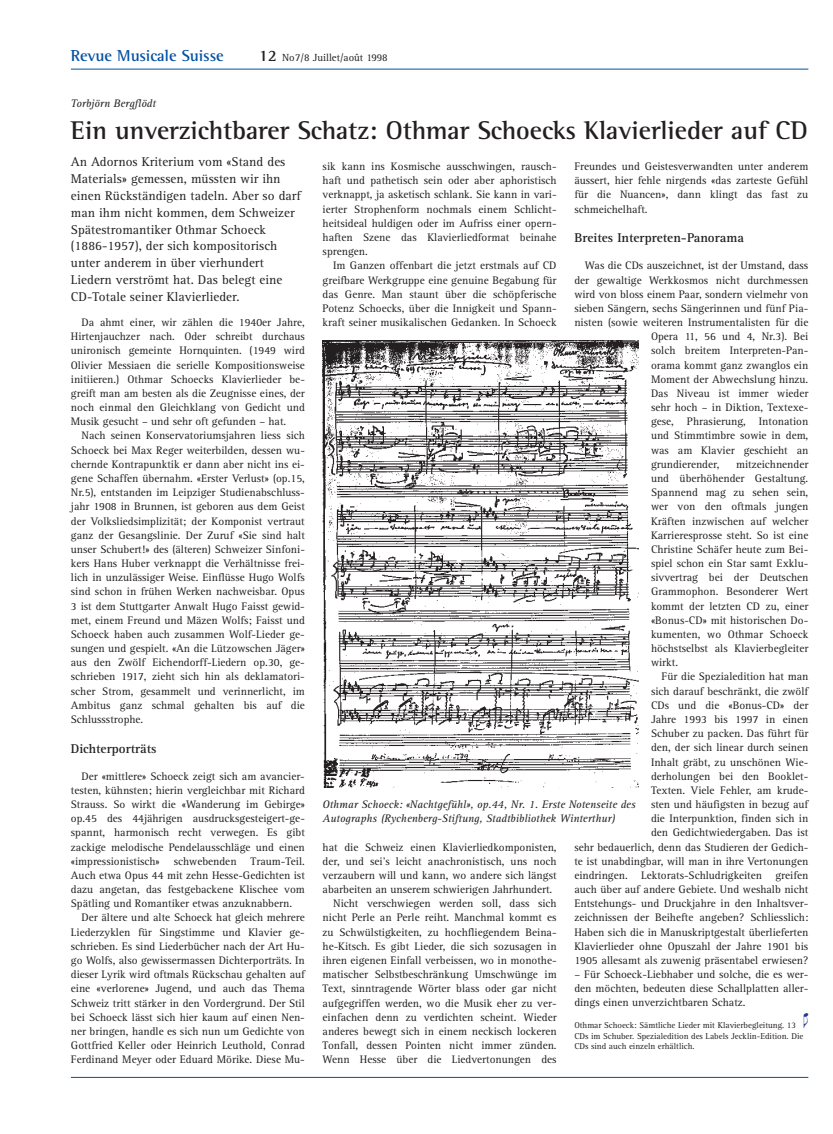
<style>
.page{position:relative;width:833px;height:1134px;background:#fff}
.page>*{position:absolute;margin:0;border:0;box-sizing:border-box;transform-origin:0 0}
.t1{font:700 26.25px "Rotis Semi Serif";color:#231f20}
.t2{font:700 16.25px "Rotis Semi Serif";color:#004fa3}
.t3{font:13.12px/16.9px "Rotis Serif";letter-spacing:.005em;color:#231f20}
.t4{font:700 13.12px "Rotis Serif";color:#231f20}
.t5{font:11.25px/14.1px "Rotis Serif";color:#231f20;text-align:justify}
.t6{font:italic 11.25px/14.1px "Rotis Serif";color:#231f20}
.t7{font:10.62px "Rotis Serif";color:#231f20}
.t8{font:8.75px/10.4px "Rotis Serif";color:#231f20}
.s1{font-family:"Rotis Semi Serif";font-weight:700;font-size:16.25px}
</style>
<div class="page">
<hr style="left:71px;top:69px;width:737px;height:1px;background:#004fa3">
<hr style="left:71px;top:1077px;width:737px;height:1px;background:#004fa3">
<img style="left:322px;top:340px;width:316px;height:447px">
<h2 class="t2" style="left:71px;top:50px;width:154px">Revue Musicale Suisse</h2>
<p class="t7" style="left:259px;top:54px;width:130px"><span class="s1">12</span> No7/8 Juillet/août 1998</p>
<p class="t6" style="left:71px;top:97px;width:86px">Torbjörn Bergflödt</p>
<h1 class="t1" style="left:71px;top:120px;width:738px">Ein unverzichtbarer Schatz: Othmar Schoecks Klavierlieder auf CD</h1>
<p class="t3" style="left:71px;top:155px;width:231px">An Adornos Kriterium vom «Stand des Materials» gemessen, müssten wir ihn einen Rückständigen tadeln. Aber so darf man ihm nicht kommen, dem Schweizer Spätestromantiker Othmar Schoeck (1886-1957), der sich kompositorisch unter anderem in über vierhundert Liedern verströmt hat. Das belegt eine CD-Totale seiner Klavierlieder.</p>
<p class="t5" style="left:71px;top:316px;width:235px;text-indent:11px">Da ahmt einer, wir zählen die 1940er Jahre, Hirtenjauchzer nach. Oder schreibt durchaus unironisch gemeinte Hornquinten. (1949 wird Olivier Messiaen die serielle Kompositionsweise initiieren.) Othmar Schoecks Klavierlieder be&shy;greift man am besten als die Zeugnisse eines, der noch einmal den Gleichklang von Gedicht und Musik gesucht – und sehr oft gefunden – hat.</p>
<p class="t5" style="left:71px;top:430px;width:235px;text-indent:11px">Nach seinen Konservatoriumsjahren liess sich Schoeck bei Max Reger weiterbilden, dessen wu&shy;chernde Kontrapunktik er dann aber nicht ins ei&shy;gene Schaffen übernahm. «Erster Verlust» (op.15, Nr.5), entstanden im Leipziger Studienabschluss&shy;jahr 1908 in Brunnen, ist geboren aus dem Geist der Volksliedsimplizität; der Komponist vertraut ganz der Gesangslinie. Der Zuruf «Sie sind halt unser Schubert!» des (älteren) Schweizer Sinfoni&shy;kers Hans Huber verknappt die Verhältnisse frei&shy;lich in unzulässiger Weise. Einflüsse Hugo Wolfs sind schon in frühen Werken nachweisbar. Opus 3 ist dem Stuttgarter Anwalt Hugo Faisst gewid&shy;met, einem Freund und Mäzen Wolfs; Faisst und Schoeck haben auch zusammen Wolf-Lieder ge&shy;sungen und gespielt. «An die Lützowschen Jäger» aus den Zwölf Eichendorff-Liedern op.30, ge&shy;schrieben 1917, zieht sich hin als deklamatori&shy;scher Strom, gesammelt und verinnerlicht, im Ambitus ganz schmal gehalten bis auf die Schlussstrophe.</p>
<p class="t4" style="left:71px;top:744px;width:87px">Dichterporträts</p>
<p class="t5" style="left:71px;top:770px;width:235px;text-indent:11px">Der «mittlere» Schoeck zeigt sich am avancier&shy;testen, kühnsten; hierin vergleichbar mit Richard Strauss. So wirkt die «Wanderung im Gebirge» op.45 des 44jährigen ausdrucksgesteigert-ge&shy;spannt, harmonisch recht verwegen. Es gibt zackige melodische Pendelausschläge und einen «impressionistisch» schwebenden Traum-Teil.<br>Auch etwa Opus 44 mit zehn Hesse-Gedichten ist dazu angetan, das festgebackene Klischee vom Spätling und Romantiker etwas anzuknabbern.</p>
<p class="t5" style="left:71px;top:911px;width:235px;text-indent:11px">Der ältere und alte Schoeck hat gleich mehrere Liederzyklen für Singstimme und Klavier ge&shy;schrieben. Es sind Liederbücher nach der Art Hu&shy;go Wolfs, also gewissermassen Dichterporträts. In dieser Lyrik wird oftmals Rückschau gehalten auf eine «verlorene» Jugend, und auch das Thema Schweiz tritt stärker in den Vordergrund. Der Stil bei Schoeck lässt sich hier kaum auf einen Nen&shy;ner bringen, handle es sich nun um Gedichte von Gottfried Keller oder Heinrich Leuthold, Conrad Ferdinand Meyer oder Eduard Mörike. Diese Mu-</p>
<p class="t5" style="left:574px;top:160px;width:235px">Freundes und Geistesverwandten unter anderem äussert, hier fehle nirgends «das zarteste Gefühl für die Nuancen», dann klingt das fast zu schmeichelhaft.</p>
<p class="t4" style="left:574px;top:233px;width:171px">Breites Interpreten-Panorama</p>
<p class="t5" style="left:585px;top:260px;width:225px">Was die CDs auszeichnet, ist der Umstand, dass</p>
<p class="t5" style="left:574px;top:274px;width:235px">der gewaltige Werkkosmos nicht durchmessen</p>
<p class="t5" style="left:574px;top:288px;width:235px">wird von bloss einem Paar, sondern vielmehr von</p>
<p class="t5" style="left:574px;top:302px;width:235px">sieben Sängern, sechs Sängerinnen und fünf Pia-</p>
<p class="t5" style="left:574px;top:316px;width:235px">nisten (sowie weiteren Instrumentalisten für die</p>
<p class="t5" style="left:651px;top:330px;width:159px">Opera 11, 56 und 4, Nr.3). Bei</p>
<p class="t5" style="left:651px;top:345px;width:159px">solch breitem Interpreten-Pan-</p>
<p class="t5" style="left:651px;top:359px;width:159px">orama kommt ganz zwanglos ein</p>
<p class="t5" style="left:651px;top:373px;width:159px">Moment der Abwechslung hinzu.</p>
<p class="t5" style="left:651px;top:387px;width:159px">Das Niveau ist immer wieder</p>
<p class="t5" style="left:651px;top:401px;width:159px">sehr hoch – in Diktion, Textexe-</p>
<p class="t5" style="left:651px;top:415px;width:159px">gese, Phrasierung, Intonation</p>
<p class="t5" style="left:651px;top:430px;width:159px">und Stimmtimbre sowie in dem,</p>
<p class="t5" style="left:651px;top:444px;width:159px">was am Klavier geschieht an</p>
<p class="t5" style="left:651px;top:458px;width:70px">grundierender,</p>
<p class="t5" style="left:322px;top:160px;width:235px">sik kann ins Kosmische ausschwingen, rausch&shy;haft und pathetisch sein oder aber aphoristisch verknappt, ja asketisch schlank. Sie kann in vari&shy;ierter Strophenform nochmals einem Schlicht&shy;heitsideal huldigen oder im Aufriss einer opern&shy;haften Szene das Klavierliedformat beinahe sprengen.</p>
<p class="t5" style="left:322px;top:259px;width:235px;text-indent:11px">Im Ganzen offenbart die jetzt erstmals auf CD greifbare Werkgruppe eine genuine Begabung für das Genre. Man staunt über die schöpferische Potenz Schoecks, über die Innigkeit und Spann&shy;kraft seiner musikalischen Gedanken. In Schoeck</p>
<p class="t5" style="left:651px;top:458px;width:159px;text-indent:85px">mitzeichnender und überhöhender Gestaltung.<br>Spannend mag zu sehen sein, wer von den oftmals jungen Kräften inzwischen auf welcher Karrieresprosse steht. So ist eine Christine Schäfer heute zum Bei&shy;spiel schon ein Star samt Exklu&shy;sivvertrag bei der Deutschen Grammophon. Besonderer Wert kommt der letzten CD zu, einer «Bonus-CD» mit historischen Do&shy;kumenten, wo Othmar Schoeck höchstselbst als Klavierbegleiter wirkt.</p>
<p class="t5" style="left:574px;top:671px;width:235px;text-align:right">Für die Spezialedition hat man<br>sich darauf beschränkt, die zwölf<br>CDs und die «Bonus-CD» der<br>Jahre 1993 bis 1997 in einen<br>Schuber zu packen. Das führt für<br>den, der sich linear durch seinen<br>Inhalt gräbt, zu unschönen Wie-<br>derholungen bei den Booklet-<br>Texten. Viele Fehler, am krude-<br>sten und häufigsten in bezug auf<br>die Interpunktion, finden sich in<br>den Gedichtwiedergaben. Das ist<br>sehr bedauerlich, denn das Studieren der Gedich&shy;te ist unabdingbar, will man in ihre Vertonungen eindringen. Lektorats-Schludrigkeiten greifen auch über auf andere Gebiete. Und weshalb nicht Entstehungs- und Druckjahre in den Inhaltsver&shy;zeichnissen der Beihefte angeben? Schliesslich:<br>Haben sich die in Manuskriptgestalt überlieferten Klavierlieder ohne Opuszahl der Jahre 1901 bis 1905 allesamt als zuwenig präsentabel erwiesen?</p>
<p class="t5" style="left:574px;top:968px;width:235px">– Für Schoeck-Liebhaber und solche, die es wer&shy;den möchten, bedeuten diese Schallplatten aller&shy;dings einen unverzichtbaren Schatz.</p>
<p class="t8" style="left:574px;top:1021px;width:230px">Othmar Schoeck: Sämtliche Lieder mit Klavierbegleitung. 13<br>CDs im Schuber. Spezialedition des Labels Jecklin-Edition. Die<br>CDs sind auch einzeln erhältlich.</p>
<p class="t6" style="left:322px;top:798px;width:314px">Othmar Schoeck: «Nachtgefühl», op.44, Nr. 1. Erste Notenseite des<br>Autographs (Rychenberg-Stiftung, Stadtbibliothek Winterthur)</p>
<p class="t5" style="left:322px;top:841px;width:235px">hat die Schweiz einen Klavierliedkomponisten,</p>
<p class="t5" style="left:322px;top:855px;width:235px">der, und sei’s leicht anachronistisch, uns noch</p>
<p class="t5" style="left:322px;top:869px;width:235px">verzaubern will und kann, wo andere sich längst</p>
<p class="t5" style="left:322px;top:883px;width:231px">abarbeiten an unserem schwierigen Jahrhundert.</p>
<p class="t5" style="left:333px;top:897px;width:225px">Nicht verschwiegen werden soll, dass sich</p>
<p class="t5" style="left:322px;top:911px;width:235px">nicht Perle an Perle reiht. Manchmal kommt es</p>
<p class="t5" style="left:322px;top:926px;width:235px">zu Schwülstigkeiten, zu hochfliegendem Beina-</p>
<p class="t5" style="left:322px;top:940px;width:235px">he-Kitsch. Es gibt Lieder, die sich sozusagen in</p>
<p class="t5" style="left:322px;top:954px;width:235px">ihren eigenen Einfall verbeissen, wo in monothe-</p>
<p class="t5" style="left:322px;top:968px;width:235px">matischer Selbstbeschränkung Umschwünge im</p>
<p class="t5" style="left:322px;top:982px;width:235px">Text, sinntragende Wörter blass oder gar nicht</p>
<p class="t5" style="left:322px;top:996px;width:235px">aufgegriffen werden, wo die Musik eher zu ver-</p>
<p class="t5" style="left:322px;top:1011px;width:235px">einfachen denn zu verdichten scheint. Wieder</p>
<p class="t5" style="left:322px;top:1025px;width:235px">anderes bewegt sich in einem neckisch lockeren</p>
<p class="t5" style="left:322px;top:1039px;width:235px">Tonfall, dessen Pointen nicht immer zünden.</p>
<p class="t5" style="left:322px;top:1053px;width:235px">Wenn Hesse über die Liedvertonungen des</p>
</div>
